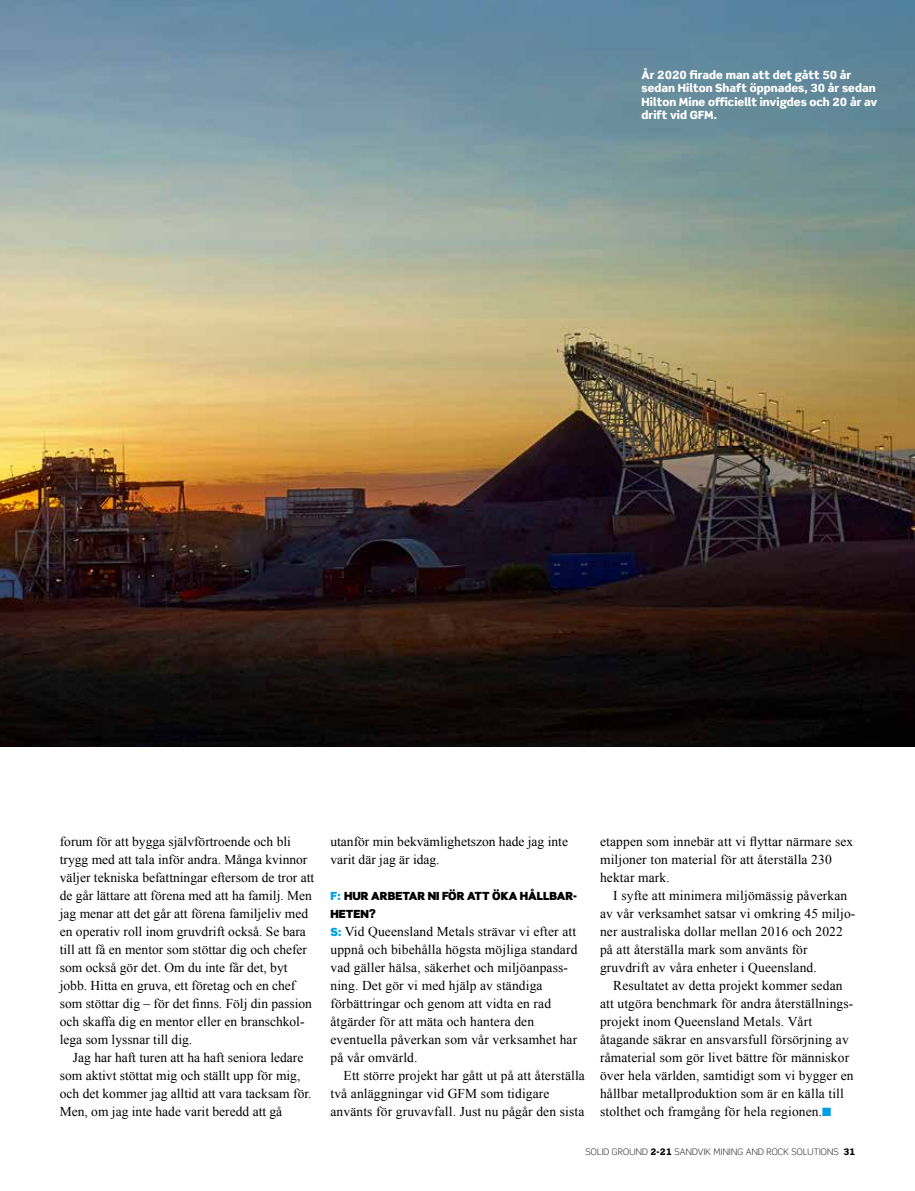
<style>
.page{position:relative;width:915px;height:1191px;background:#fff}
.page>*{position:absolute;margin:0;border:0;box-sizing:border-box;transform-origin:0 0}
.t1{font:13.5px/18px "Times New Roman WGL";letter-spacing:.01em;color:#000}
.t2{font:900 11.25px/13.5px "Scene Pro";color:#fff}
.t3{font:900 11.25px/18px "Scene Pro";color:#000}
.t4{font:300 9px "Scene Pro";letter-spacing:.025em;color:#000}
.s1{color:#00a3e5}
.s2{font-family:"Scene Pro";font-weight:900;font-size:11.25px;color:#00a3e5}
.s3{color:#009fe3}
.s4{font-weight:900}
</style>
<div class="page">
<img style="left:0;top:0;width:914px;height:746px">
<p class="t2" style="left:641px;top:68px;width:237px">År 2020 firade man att det gått 50 år sedan Hilton Shaft öppnades, 30 år sedan Hilton Mine officiellt invigdes och 20 år av drift vid GFM.</p>
<p class="t1" style="left:60px;top:832px;width:256px">forum för att bygga självförtroende och bli trygg med att tala inför andra. Många kvinnor väljer tekniska befattningar eftersom de tror att de går lättare att förena med att ha familj. Men jag menar att det går att förena familjeliv med en operativ roll inom gruvdrift också. Se bara till att få en mentor som stöttar dig och chefer som också gör det. Om du inte får det, byt jobb. Hitta en gruva, ett företag och en chef som stöttar dig – för det finns. Följ din passion och skaffa dig en mentor eller en branschkol&shy;lega som lyssnar till dig.</p>
<p class="t1" style="left:60px;top:1048px;width:253px;text-indent:13px">Jag har haft turen att ha haft seniora ledare som aktivt stöttat mig och ställt upp för mig, och det kommer jag alltid att vara tacksam för.<br>Men, om jag inte hade varit beredd att gå</p>
<p class="t1" style="left:330px;top:832px;width:239px">utanför min bekvämlighetszon hade jag inte varit där jag är idag.</p>
<p class="t3" style="left:330px;top:887px;width:248px"><span class="s1">F:</span> HUR ARBETAR NI FÖR ATT ÖKA HÅLLBAR-<br>HETEN?</p>
<p class="t1" style="left:330px;top:922px;width:248px"><span class="s2">S:</span> Vid Queensland Metals strävar vi efter att uppnå och bibehålla högsta möjliga standard vad gäller hälsa, säkerhet och miljöanpass&shy;ning. Det gör vi med hjälp av ständiga förbättringar och genom att vidta en rad åtgärder för att mäta och hantera den eventuella påverkan som vår verksamhet har på vår omvärld.</p>
<p class="t1" style="left:330px;top:1066px;width:256px;text-indent:13px">Ett större projekt har gått ut på att återställa två anläggningar vid GFM som tidigare använts för gruvavfall. Just nu pågår den sista</p>
<p class="t1" style="left:600px;top:832px;width:255px">etappen som innebär att vi flyttar närmare sex miljoner ton material för att återställa 230 hektar mark.</p>
<p class="t1" style="left:600px;top:886px;width:257px;text-indent:13px">I syfte att minimera miljömässig påverkan av vår verksamhet satsar vi omkring 45 miljo&shy;ner australiska dollar mellan 2016 och 2022 på att återställa mark som använts för gruvdrift av våra enheter i Queensland.</p>
<p class="t1" style="left:600px;top:976px;width:255px;text-indent:13px">Resultatet av detta projekt kommer sedan att utgöra benchmark för andra återställnings&shy;projekt inom Queensland Metals. Vårt åtagande säkrar en ansvarsfull försörjning av råmaterial som gör livet bättre för människor över hela världen, samtidigt som vi bygger en hållbar metallproduktion som är en källa till stolthet och framgång för hela regionen.<span class="s3">■</span></p>
<p class="t4" style="left:585px;top:1146px;width:271px">SOLID GROUND <span class="s4">2-21</span> SANDVIK MINING AND ROCK SOLUTIONS <span class="s4">31</span></p>
</div>
